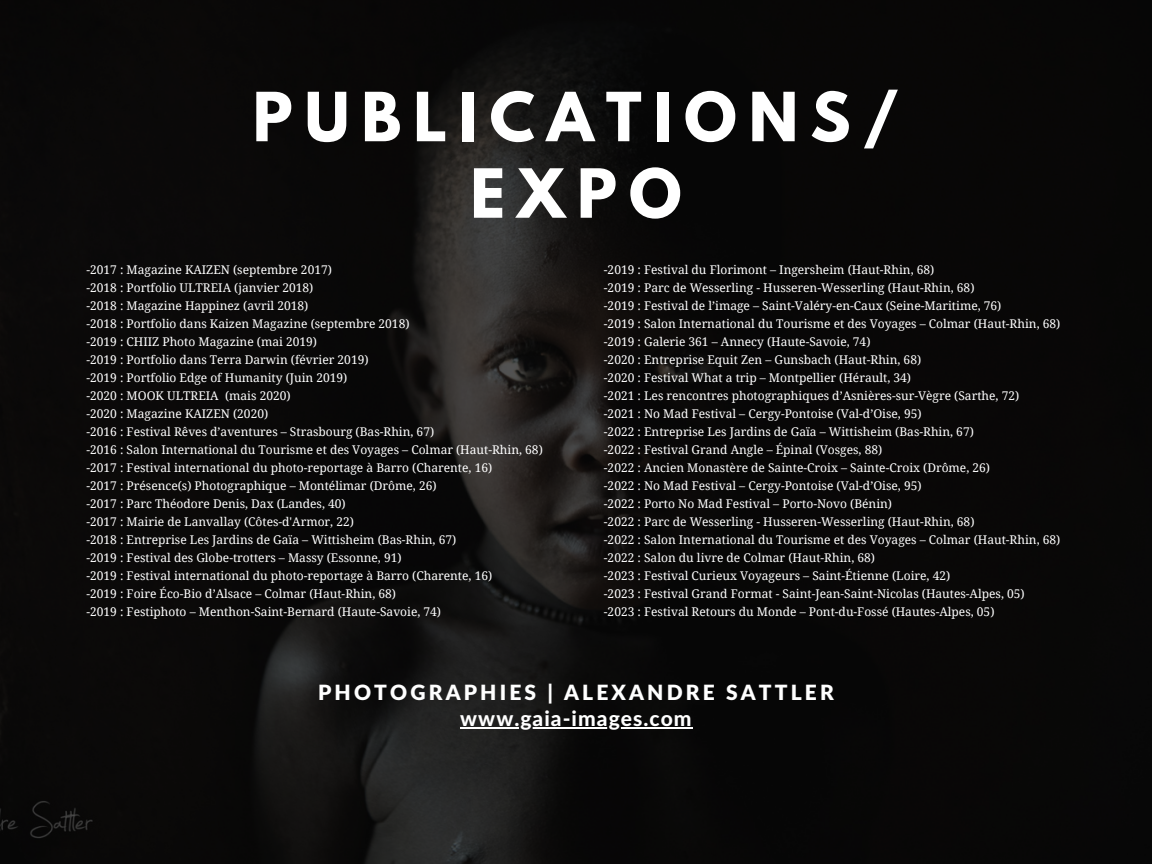
<style>
.page{position:relative;width:1152px;height:864px;background:#fff}
.page>*{position:absolute;margin:0;border:0;box-sizing:border-box;transform-origin:0 0}
.t1{font:700 60px "League Spartan";letter-spacing:.2em;color:#fff}
.t2{font:900 21px "Lato Latin";letter-spacing:.15em;color:#fff}
.t3{font:800 21px "Lato Latin";letter-spacing:.05em;color:#fff}
.t4{font:12px "Noto Serif";color:#fff}
</style>
<div class="page">
<img style="left:0;top:0;width:1152px;height:864px">
<hr style="left:460px;top:727px;width:233px;height:2px;background:#fff">
<p class="t1" style="left:253px;top:87px;width:648px">PUBLICATIONS/</p>
<p class="t1" style="left:470px;top:164px;width:213px">EXPO</p>
<p class="t4" style="left:86px;top:261px;width:247px">-2017 : Magazine KAIZEN (septembre 2017)</p>
<p class="t4" style="left:86px;top:279px;width:229px">-2018 : Portfolio ULTREIA (janvier 2018)</p>
<p class="t4" style="left:86px;top:297px;width:223px">-2018 : Magazine Happinez (avril 2018)</p>
<p class="t4" style="left:86px;top:315px;width:325px">-2018 : Portfolio dans Kaizen Magazine (septembre 2018)</p>
<p class="t4" style="left:86px;top:333px;width:232px">-2019 : CHIIZ Photo Magazine (mai 2019)</p>
<p class="t4" style="left:86px;top:351px;width:284px">-2019 : Portfolio dans Terra Darwin (février 2019)</p>
<p class="t4" style="left:86px;top:369px;width:263px">-2019 : Portfolio Edge of Humanity (Juin 2019)</p>
<p class="t4" style="left:86px;top:387px;width:206px">-2020 : MOOK ULTREIA (mais 2020)</p>
<p class="t4" style="left:86px;top:405px;width:183px">-2020 : Magazine KAIZEN (2020)</p>
<p class="t4" style="left:86px;top:423px;width:349px">-2016 : Festival Rêves d’aventures – Strasbourg (Bas-Rhin, 67)</p>
<p class="t4" style="left:86px;top:441px;width:458px">-2016 : Salon International du Tourisme et des Voyages – Colmar (Haut-Rhin, 68)</p>
<p class="t4" style="left:86px;top:459px;width:407px">-2017 : Festival international du photo-reportage à Barro (Charente, 16)</p>
<p class="t4" style="left:86px;top:477px;width:352px">-2017 : Présence(s) Photographique – Montélimar (Drôme, 26)</p>
<p class="t4" style="left:86px;top:495px;width:261px">-2017 : Parc Théodore Denis, Dax (Landes, 40)</p>
<p class="t4" style="left:86px;top:513px;width:269px">-2017 : Mairie de Lanvallay (Côtes-d'Armor, 22)</p>
<p class="t4" style="left:86px;top:531px;width:371px">-2018 : Entreprise Les Jardins de Gaïa – Wittisheim (Bas-Rhin, 67)</p>
<p class="t4" style="left:86px;top:549px;width:317px">-2019 : Festival des Globe-trotters – Massy (Essonne, 91)</p>
<p class="t4" style="left:86px;top:567px;width:407px">-2019 : Festival international du photo-reportage à Barro (Charente, 16)</p>
<p class="t4" style="left:86px;top:585px;width:311px">-2019 : Foire Éco-Bio d’Alsace – Colmar (Haut-Rhin, 68)</p>
<p class="t4" style="left:86px;top:603px;width:356px">-2019 : Festiphoto – Menthon-Saint-Bernard (Haute-Savoie, 74)</p>
<p class="t4" style="left:604px;top:261px;width:332px">-2019 : Festival du Florimont – Ingersheim (Haut-Rhin, 68)</p>
<p class="t4" style="left:604px;top:279px;width:372px">-2019 : Parc de Wesserling - Husseren-Wesserling (Haut-Rhin, 68)</p>
<p class="t4" style="left:604px;top:297px;width:399px">-2019 : Festival de l’image – Saint-Valéry-en-Caux (Seine-Maritime, 76)</p>
<p class="t4" style="left:604px;top:315px;width:458px">-2019 : Salon International du Tourisme et des Voyages – Colmar (Haut-Rhin, 68)</p>
<p class="t4" style="left:604px;top:333px;width:268px">-2019 : Galerie 361 – Annecy (Haute-Savoie, 74)</p>
<p class="t4" style="left:604px;top:351px;width:319px">-2020 : Entreprise Equit Zen – Gunsbach (Haut-Rhin, 68)</p>
<p class="t4" style="left:604px;top:369px;width:309px">-2020 : Festival What a trip – Montpellier (Hérault, 34)</p>
<p class="t4" style="left:604px;top:387px;width:417px">-2021 : Les rencontres photographiques d’Asnières-sur-Vègre (Sarthe, 72)</p>
<p class="t4" style="left:604px;top:405px;width:319px">-2021 : No Mad Festival – Cergy-Pontoise (Val-d’Oise, 95)</p>
<p class="t4" style="left:604px;top:423px;width:371px">-2022 : Entreprise Les Jardins de Gaïa – Wittisheim (Bas-Rhin, 67)</p>
<p class="t4" style="left:604px;top:441px;width:280px">-2022 : Festival Grand Angle – Épinal (Vosges, 88)</p>
<p class="t4" style="left:604px;top:459px;width:388px">-2022 : Ancien Monastère de Sainte-Croix – Sainte-Croix (Drôme, 26)</p>
<p class="t4" style="left:604px;top:477px;width:319px">-2022 : No Mad Festival – Cergy-Pontoise (Val-d’Oise, 95)</p>
<p class="t4" style="left:604px;top:495px;width:290px">-2022 : Porto No Mad Festival – Porto-Novo (Bénin)</p>
<p class="t4" style="left:604px;top:513px;width:372px">-2022 : Parc de Wesserling - Husseren-Wesserling (Haut-Rhin, 68)</p>
<p class="t4" style="left:604px;top:531px;width:458px">-2022 : Salon International du Tourisme et des Voyages – Colmar (Haut-Rhin, 68)</p>
<p class="t4" style="left:604px;top:549px;width:273px">-2022 : Salon du livre de Colmar (Haut-Rhin, 68)</p>
<p class="t4" style="left:604px;top:567px;width:348px">-2023 : Festival Curieux Voyageurs – Saint-Étienne (Loire, 42)</p>
<p class="t4" style="left:604px;top:585px;width:422px">-2023 : Festival Grand Format - Saint-Jean-Saint-Nicolas (Hautes-Alpes, 05)</p>
<p class="t4" style="left:604px;top:603px;width:392px">-2023 : Festival Retours du Monde – Pont-du-Fossé (Hautes-Alpes, 05)</p>
<p class="t2" style="left:318px;top:684px;width:517px">PHOTOGRAPHIES | ALEXANDRE SATTLER</p>
<p class="t3" style="left:460px;top:709px;width:233px">www.gaia-images.com</p>
</div>
